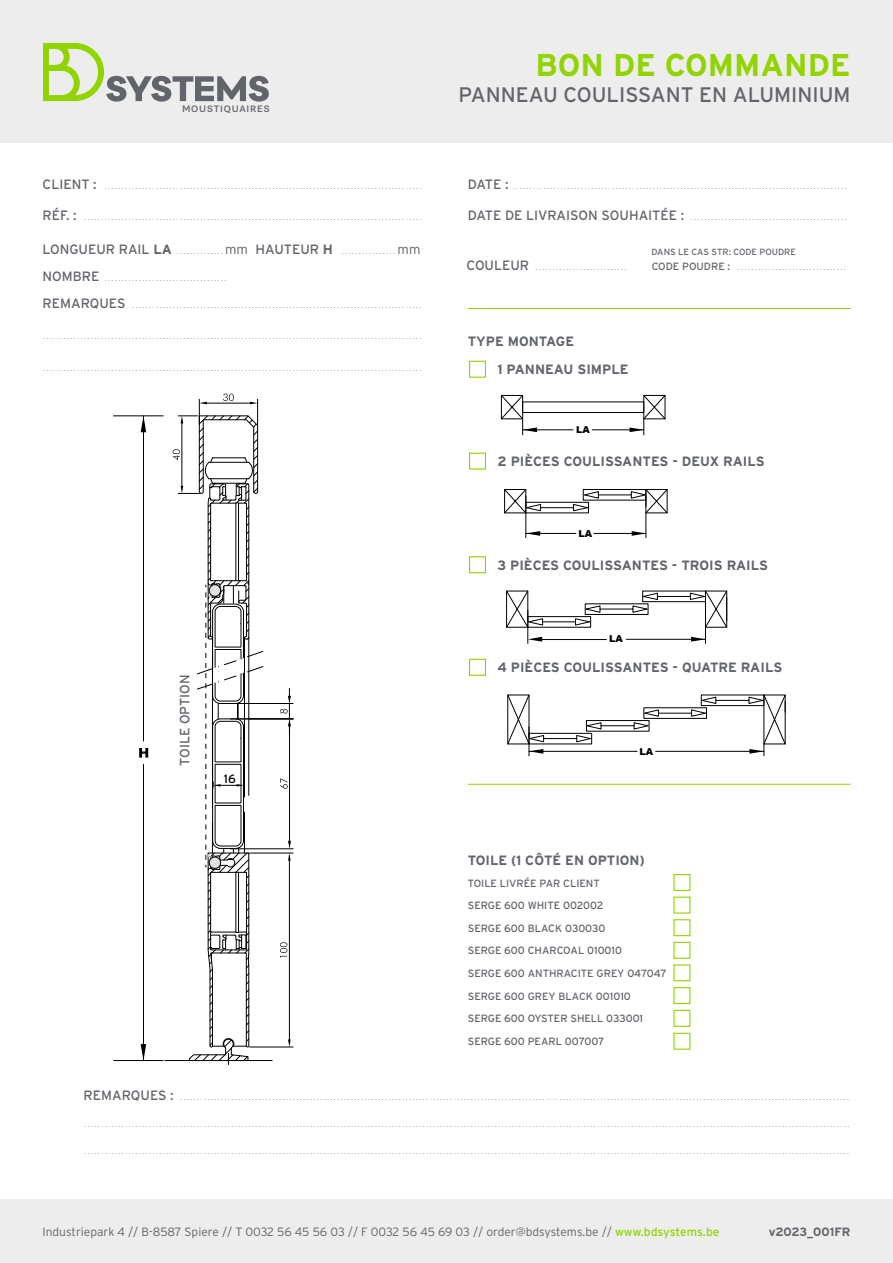
<style>
.page{position:relative;width:893px;height:1263px;background:#fff}
.page>*{position:absolute;margin:0;border:0;box-sizing:border-box;transform-origin:0 0}
.t1{font:700 31.5px "Interstate";color:#91d400}
.t2{font:21px "Interstate";color:#61646a}
.t3{font:100 18px/31.5px "Interstate";color:#61646a}
.t4{font:700 13.5px/28.2px "Interstate";color:#61646a}
.t5{font:13.5px "Interstate";color:#61646a}
.t6{font:12.15px "Interstate";color:#000}
.t7{font:300 12px "Interstate";color:#61646a}
.t8{font:700 12px "Interstate";color:#61646a}
.t9{font:10.5px/22.8px "Interstate";color:#61646a}
.t10{font:500 9.45px "Supria Sans";letter-spacing:.085em;color:#61646a}
.t11{font:900 9.45px "Arial";color:#000}
.t12{font:9px "Interstate";color:#61646a}
.s1{font-weight:400;font-size:13.5px}
.s2{font-weight:700;font-size:13.5px}
.s3{font-weight:300;font-size:13.5px}
.s4{font-weight:400;font-size:10.5px}
.s5{font-weight:400;color:#91d400}
</style>
<div class="page">
<div style="left:0;top:0;width:893px;height:142px;background:#ededed"></div>
<div style="left:0;top:1199px;width:893px;height:64px;background:#ededed"></div>
<hr style="left:468px;top:308px;width:382px;height:1px;background:#91d400">
<hr style="left:468px;top:784px;width:382px;height:1px;background:#91d400">
<div style="left:469px;top:361px;width:17px;height:17px;border:1px solid #91d400"></div>
<div style="left:469px;top:453px;width:17px;height:17px;border:1px solid #91d400"></div>
<div style="left:469px;top:556px;width:17px;height:17px;border:1px solid #91d400"></div>
<div style="left:469px;top:659px;width:17px;height:17px;border:1px solid #91d400"></div>
<svg style="left:43px;top:43px;width:226px;height:59px"></svg>
<div style="left:522px;top:402px;width:122px;height:11px;border:1px solid #000"></div>
<hr style="left:523px;top:430px;width:50px;height:1px;background:#000">
<hr style="left:592px;top:430px;width:52px;height:1px;background:#000">
<svg style="left:630px;top:394px;width:36px;height:41px"></svg>
<svg style="left:500px;top:394px;width:37px;height:41px"></svg>
<svg style="left:504px;top:489px;width:164px;height:49px"></svg>
<svg style="left:506px;top:590px;width:222px;height:53px"></svg>
<svg style="left:507px;top:694px;width:279px;height:62px"></svg>
<div style="left:673px;top:919px;width:17px;height:17px;border:1px solid #91d400"></div>
<div style="left:673px;top:942px;width:17px;height:17px;border:1px solid #91d400"></div>
<div style="left:673px;top:987px;width:17px;height:17px;border:1px solid #91d400"></div>
<div style="left:673px;top:1010px;width:17px;height:17px;border:1px solid #91d400"></div>
<div style="left:673px;top:1033px;width:17px;height:17px;border:1px solid #91d400"></div>
<div style="left:673px;top:874px;width:17px;height:17px;border:1px solid #91d400"></div>
<hr style="left:165px;top:1060px;width:107px;height:1px;background:#000">
<hr style="left:230px;top:848px;width:63px;height:1px;background:#000">
<hr style="left:289px;top:726px;width:1px;height:115px;background:#000">
<svg style="left:280px;top:778px;width:8px;height:11px"></svg>
<hr style="left:230px;top:703px;width:63px;height:1px;background:#000">
<hr style="left:230px;top:718px;width:63px;height:1px;background:#000">
<svg style="left:280px;top:688px;width:11px;height:46px"></svg>
<hr style="left:250px;top:853px;width:43px;height:1px;background:#000">
<hr style="left:250px;top:1046px;width:43px;height:1px;background:#000">
<hr style="left:289px;top:861px;width:1px;height:178px;background:#000">
<svg style="left:288px;top:841px;width:3px;height:20px"></svg>
<svg style="left:288px;top:1039px;width:3px;height:8px"></svg>
<svg style="left:280px;top:942px;width:7px;height:16px"></svg>
<hr style="left:143px;top:764px;width:1px;height:296px;background:#000">
<svg style="left:141px;top:1044px;width:5px;height:13px"></svg>
<svg style="left:139px;top:748px;width:9px;height:10px"></svg>
<hr style="left:143px;top:416px;width:1px;height:325px;background:#000">
<svg style="left:141px;top:419px;width:5px;height:13px"></svg>
<hr style="left:114px;top:1060px;width:49px;height:1px;background:#000">
<hr style="left:114px;top:416px;width:49px;height:1px;background:#000">
<svg style="left:172px;top:394px;width:92px;height:671px"></svg>
<div style="left:171px;top:631px;width:26px;height:177px;background:#fff"></div>
<p class="t10" style="left:182px;top:103px;width:89px">MOUSTIQUAIRES</p>
<h1 class="t1" style="left:536px;top:48px;width:316px">BON DE COMMANDE</h1>
<p class="t2" style="left:459px;top:82px;width:393px">PANNEAU COULISSANT EN ALUMINIUM</p>
<p class="t3" style="left:43px;top:167px;width:381px"><span class="s1">CLIENT :</span> .............................................................................................<br><span class="s1">RÉF. :</span> ...................................................................................................</p>
<p class="t3" style="left:468px;top:167px;width:381px"><span class="s1">DATE :</span> ..................................................................................................<br><span class="s1">DATE DE LIVRAISON SOUHAITÉE :</span> ..............................................</p>
<p class="t3" style="left:43px;top:232px;width:379px"><span class="s1">LONGUEUR RAIL</span> <span class="s2">LA</span> ..............<span class="s3">mm</span> <span class="s1">HAUTEUR</span> <span class="s2">H</span> ................<span class="s3">mm</span></p>
<p class="t3" style="left:466px;top:248px;width:162px"><span class="s1">COULEUR</span> ...........................</p>
<p class="t3" style="left:652px;top:248px;width:196px"><span class="s4">CODE POUDRE :</span> ................................</p>
<p class="t12" style="left:651px;top:247px;width:146px">DANS LE CAS STR: CODE POUDRE</p>
<p class="t3" style="left:43px;top:261px;width:381px;line-height:27px"><span class="s1">NOMBRE</span> ....................................<br><span class="s1">REMARQUES</span> .....................................................................................</p>
<p class="t3" style="left:43px;top:317px;width:381px">............................................................................................................... ...............................................................................................................</p>
<p class="t4" style="left:497px;top:327px;width:132px;text-indent:-30px">TYPE MONTAGE<br>1 PANNEAU SIMPLE</p>
<p class="t11" style="left:576px;top:423px;width:15px">LA</p>
<p class="t11" style="left:579px;top:449px;width:15px">LA</p>
<p class="t4" style="left:497px;top:447px;width:269px">2 PIÈCES COULISSANTES - DEUX RAILS</p>
<p class="t11" style="left:578px;top:527px;width:15px">LA</p>
<p class="t4" style="left:497px;top:551px;width:272px">3 PIÈCES COULISSANTES - TROIS RAILS</p>
<p class="t11" style="left:605px;top:558px;width:15px">LA</p>
<p class="t6" style="left:182px;top:795px;width:152px;rotate:-90deg">SCREENDOEK OPTIONEEL</p>
<p class="t5" style="left:177px;top:765px;width:93px;rotate:-90deg">TOILE OPTION</p>
<p class="t6" style="left:224px;top:772px;width:13px">16</p>
<p class="t11" style="left:609px;top:632px;width:15px">LA</p>
<p class="t4" style="left:497px;top:653px;width:286px">4 PIÈCES COULISSANTES - QUATRE RAILS</p>
<p class="t11" style="left:639px;top:744px;width:15px">LA</p>
<p class="t4" style="left:468px;top:846px;width:178px">TOILE (1 CÔTÉ EN OPTION)</p>
<p class="t9" style="left:468px;top:871px;width:134px">TOILE LIVRÉE PAR CLIENT</p>
<p class="t9" style="left:468px;top:917px;width:139px">SERGE 600 BLACK 030030</p>
<p class="t9" style="left:468px;top:894px;width:137px">SERGE 600 WHITE 002002</p>
<p class="t9" style="left:468px;top:939px;width:200px">SERGE 600 CHARCOAL 010010<br>SERGE 600 ANTHRACITE GREY 047047<br>SERGE 600 GREY BLACK 001010<br>SERGE 600 OYSTER SHELL 033001<br>SERGE 600 PEARL 007007</p>
<p class="t3" style="left:84px;top:1081px;width:768px;line-height:27px;text-align:justify"><span class="s1">REMARQUES :</span> .................................................................................................................................................................................................... ................................................................................................................................................................................................................................ ................................................................................................................................................................................................................................</p>
<p class="t7" style="left:43px;top:1225px;width:678px">Industriepark 4 // B-8587 Spiere // T 0032 56 45 56 03 // F 0032 56 45 69 03 // order@bdsystems.be // <span class="s5">www.bdsystems.be</span></p>
<p class="t8" style="left:769px;top:1225px;width:83px">v2023_001FR</p>
</div>
